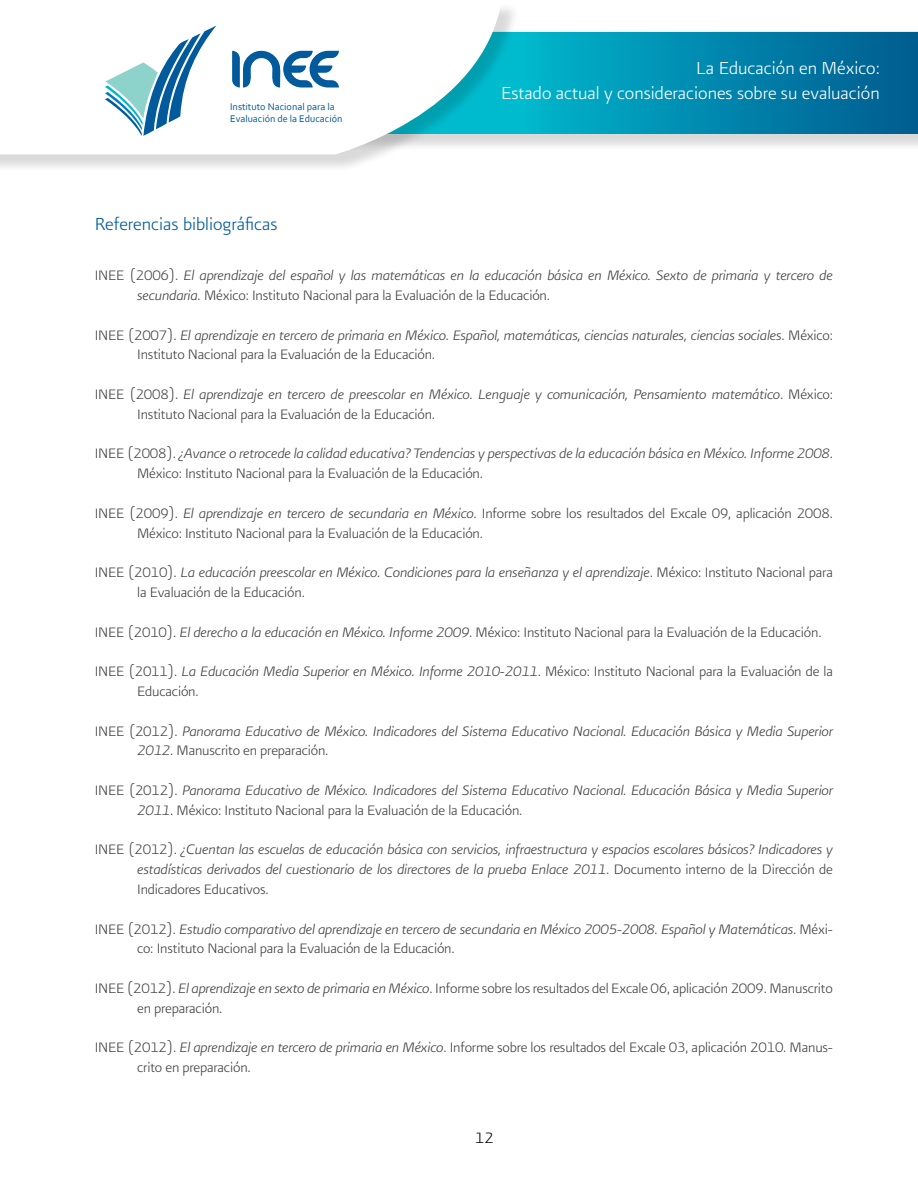
<style>
.page{position:relative;width:918px;height:1188px;background:#fff}
.page>*{position:absolute;margin:0;border:0;box-sizing:border-box;transform-origin:0 0}
.t1{font:21px/25.2px "Presidencia Fina CC";color:#fff;text-align:right}
.t2{font:21px "Presidencia Fina";color:#005a9c}
.t3{font:18px "Presidencia Fina";color:#000}
.t4{font:italic 16.5px/19.8px "Presidencia Fina";letter-spacing:-.01em;color:#414042}
.t5{font:16.5px/19.8px "Presidencia Fina";letter-spacing:-.01em;color:#414042}
.t6{font:10.2px "Corbel";color:#005a9c}
.t7{font:10.05px "Corbel";color:#005a9c}
.s1{font-style:normal}
.s2{font-style:italic}
</style>
<div class="page">
<div style="left:21px;top:34px;width:897px;height:118px;background:#000;opacity:.15"></div>
<svg style="left:520px;top:32px;width:398px;height:102px;background:#0088ad"></svg>
<div style="left:0;top:2px;width:520px;height:171px;background:#000;opacity:.15"></div>
<svg style="left:0;top:2px;width:502px;height:152px"></svg>
<svg style="left:105px;top:26px;width:111px;height:110px"></svg>
<svg style="left:232px;top:48px;width:107px;height:40px"></svg>
<p class="t6" style="left:230px;top:100px;width:106px">Instituto Nacional para la</p>
<p class="t7" style="left:230px;top:112px;width:114px">Evaluación de la Educación</p>
<p class="t2" style="left:95px;top:212px;width:184px">Referencias bibliográficas</p>
<p class="t1" style="left:501px;top:55px;width:380px">La Educación en México:<br>Estado actual y consideraciones sobre su evaluación</p>
<p class="t4" style="left:137px;top:265px;width:697px;text-indent:-43px"><span class="s1">INEE (2006).</span> El aprendizaje del español y las matemáticas en la educación básica en México. Sexto de primaria y tercero de secundaria. <span class="s1">México: Instituto Nacional para la Evaluación de la Educación.</span></p>
<p class="t4" style="left:137px;top:325px;width:697px;text-indent:-43px"><span class="s1">INEE (2007).</span> El aprendizaje en tercero de primaria en México. Español, matemáticas, ciencias naturales, ciencias sociales<span class="s1">. México:<br>Instituto Nacional para la Evaluación de la Educación.</span></p>
<p class="t4" style="left:137px;top:384px;width:697px;text-indent:-43px"><span class="s1">INEE (2008).</span> El aprendizaje en tercero de preescolar en México. Lenguaje y comunicación, Pensamiento matemático<span class="s1">. México:<br>Instituto Nacional para la Evaluación de la Educación.</span></p>
<p class="t4" style="left:137px;top:444px;width:697px;text-indent:-43px"><span class="s1">INEE (2008).</span> ¿Avance o retrocede la calidad educativa? Tendencias y perspectivas de la educación básica en México. Informe 2008<span class="s1">.<br>México: Instituto Nacional para la Evaluación de la Educación.</span></p>
<p class="t5" style="left:137px;top:503px;width:697px;text-indent:-43px">INEE (2009). <span class="s2">El aprendizaje en tercero de secundaria en México</span>. Informe sobre los resultados del Excale 09, aplicación 2008.<br>México: Instituto Nacional para la Evaluación de la Educación.</p>
<p class="t4" style="left:137px;top:562px;width:697px;text-indent:-43px"><span class="s1">INEE (2010).</span> La educación preescolar en México. Condiciones para la enseñanza y el aprendizaje<span class="s1">. México: Instituto Nacional para la Evaluación de la Educación.</span></p>
<p class="t5" style="left:95px;top:622px;width:728px">INEE (2010). <span class="s2">El derecho a la educación en México. Informe 2009</span>. México: Instituto Nacional para la Evaluación de la Educación.</p>
<p class="t5" style="left:137px;top:661px;width:697px;text-indent:-43px">INEE (2011). <span class="s2">La Educación Media Superior en México. Informe 2010-2011</span>. México: Instituto Nacional para la Evaluación de la<br>Educación.</p>
<p class="t4" style="left:137px;top:721px;width:697px;text-indent:-43px"><span class="s1">INEE (2012).</span> Panorama Educativo de México. Indicadores del Sistema Educativo Nacional. Educación Básica y Media Superior<br>2012<span class="s1">. Manuscrito en preparación.</span></p>
<p class="t4" style="left:137px;top:780px;width:697px;text-indent:-43px"><span class="s1">INEE (2012).</span> Panorama Educativo de México. Indicadores del Sistema Educativo Nacional. Educación Básica y Media Superior<br>2011<span class="s1">. México: Instituto Nacional para la Evaluación de la Educación.</span></p>
<p class="t4" style="left:137px;top:840px;width:697px;text-align:justify;text-indent:-43px"><span class="s1">INEE (2012).</span> ¿Cuentan las escuelas de educación básica con servicios, infraestructura y espacios escolares básicos? Indicadores y estadísticas derivados del cuestionario de los directores de la prueba Enlace 2011<span class="s1">. Documento interno de la Dirección de Indicadores Educativos.</span></p>
<p class="t4" style="left:137px;top:919px;width:697px;text-indent:-43px"><span class="s1">INEE (2012).</span> Estudio comparativo del aprendizaje en tercero de secundaria en México 2005-2008. Español y Matemáticas<span class="s1">. Méxi&shy;co: Instituto Nacional para la Evaluación de la Educación.</span></p>
<p class="t5" style="left:137px;top:978px;width:697px;text-indent:-43px">INEE (2012). <span class="s2">El aprendizaje en sexto de primaria en México</span>. Informe sobre los resultados del Excale 06, aplicación 2009. Manuscrito en preparación.</p>
<p class="t5" style="left:137px;top:1038px;width:697px;text-indent:-43px">INEE (2012). <span class="s2">El aprendizaje en tercero de primaria en México</span>. Informe sobre los resultados del Excale 03, aplicación 2010. Manus&shy;crito en preparación.</p>
<p class="t3" style="left:475px;top:1128px;width:20px">12</p>
</div>
